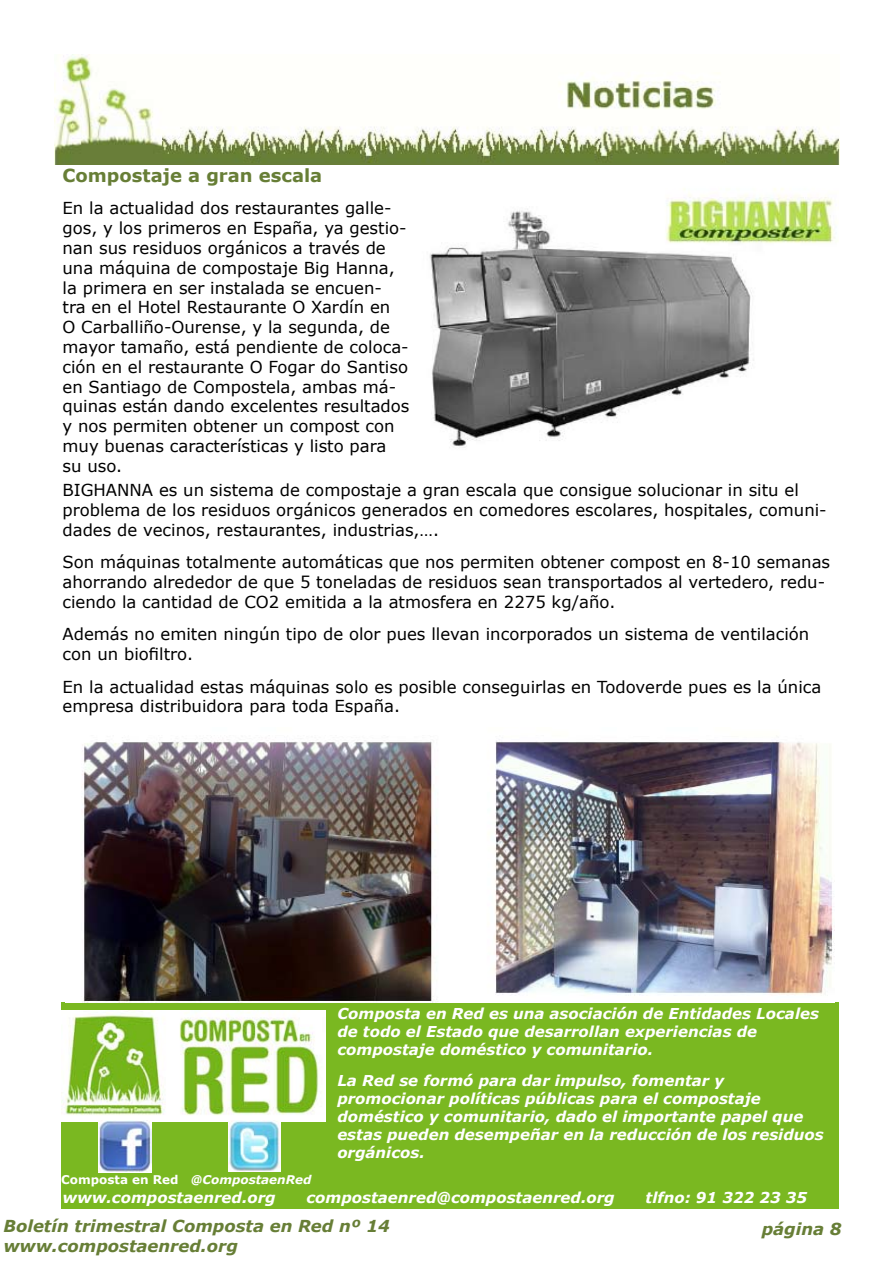
<style>
.page{position:relative;width:893px;height:1263px;background:#fff}
.page>*{position:absolute;margin:0;border:0;box-sizing:border-box;transform-origin:0 0}
.t1{font:700 18px "Verdana";color:#677e36}
.t2{font:16.5px/19.8px "Verdana";color:#000}
.t3{font:italic 700 16.5px/19.8px "Verdana";color:#677e36}
.t4{font:italic 700 15px/18px "Verdana";color:#fff}
.t5{font:italic 700 12px "Verdana";color:#fff}
.s1{font-style:normal}
</style>
<div class="page">
<div style="left:61px;top:1002px;width:778px;height:207px;background:#7ab821"></div>
<img style="left:61px;top:1010px;width:264px;height:111px">
<img style="left:99px;top:1120px;width:52px;height:53px">
<img style="left:228px;top:1121px;width:52px;height:51px">
<img style="left:429px;top:188px;width:406px;height:260px">
<img style="left:54px;top:54px;width:785px;height:110px">
<img style="left:82px;top:735px;width:751px;height:267px">
<p class="t1" style="left:63px;top:164px;width:261px">Compostaje a gran escala</p>
<p class="t2" style="left:63px;top:198px;width:348px">En la actualidad dos restaurantes galle&shy;gos, y los primeros en España, ya gestio&shy;nan sus residuos orgánicos a través de una máquina de compostaje Big Hanna, la primera en ser instalada se encuen-<br>tra en el Hotel Restaurante O Xardín en<br>O Carballiño-Ourense, y la segunda, de mayor tamaño, está pendiente de coloca&shy;ción en el restaurante O Fogar do Santiso en Santiago de Compostela, ambas má&shy;quinas están dando excelentes resultados y nos permiten obtener un compost con muy buenas características y listo para su uso.</p>
<p class="t2" style="left:63px;top:479px;width:766px">BIGHANNA es un sistema de compostaje a gran escala que consigue solucionar in situ el problema de los residuos orgánicos generados en comedores escolares, hospitales, comuni&shy;dades de vecinos, restaurantes, industrias,….</p>
<p class="t2" style="left:63px;top:552px;width:769px">Son máquinas totalmente automáticas que nos permiten obtener compost en 8-10 semanas ahorrando alrededor de que 5 toneladas de residuos sean transportados al vertedero, redu&shy;ciendo la cantidad de CO2 emitida a la atmosfera en 2275 kg/año.</p>
<p class="t2" style="left:63px;top:624px;width:748px">Además no emiten ningún tipo de olor pues llevan incorporados un sistema de ventilación con un biofiltro.</p>
<p class="t2" style="left:63px;top:676px;width:760px">En la actualidad estas máquinas solo es posible conseguirlas en Todoverde pues es la única empresa distribuidora para toda España.</p>
<p class="t4" style="left:337px;top:1004px;width:483px">Composta en Red es una asociación de Entidades Locales de todo el Estado que desarrollan experiencias de compostaje doméstico y comunitario.</p>
<p class="t4" style="left:337px;top:1071px;width:488px">La Red se formó para dar impulso, fomentar y promocionar políticas públicas para el compostaje doméstico y comunitario, dado el importante papel que estas pueden desempeñar en la reducción de los residuos orgánicos.</p>
<p class="t5" style="left:61px;top:1172px;width:252px"><span class="s1">Composta en Red</span> @CompostaenRed</p>
<p class="t3" style="left:3px;top:1216px;width:388px">Boletín trimestral Composta en Red nº 14 www.compostaenred.org</p>
<p class="t3" style="left:762px;top:1219px;width:81px">página 8</p>
<p class="t4" style="left:63px;top:1188px;width:215px">www.compostaenred.org</p>
<p class="t4" style="left:306px;top:1188px;width:310px">compostaenred@compostaenred.org</p>
<p class="t4" style="left:645px;top:1188px;width:163px">tlfno: 91 322 23 35</p>
</div>
